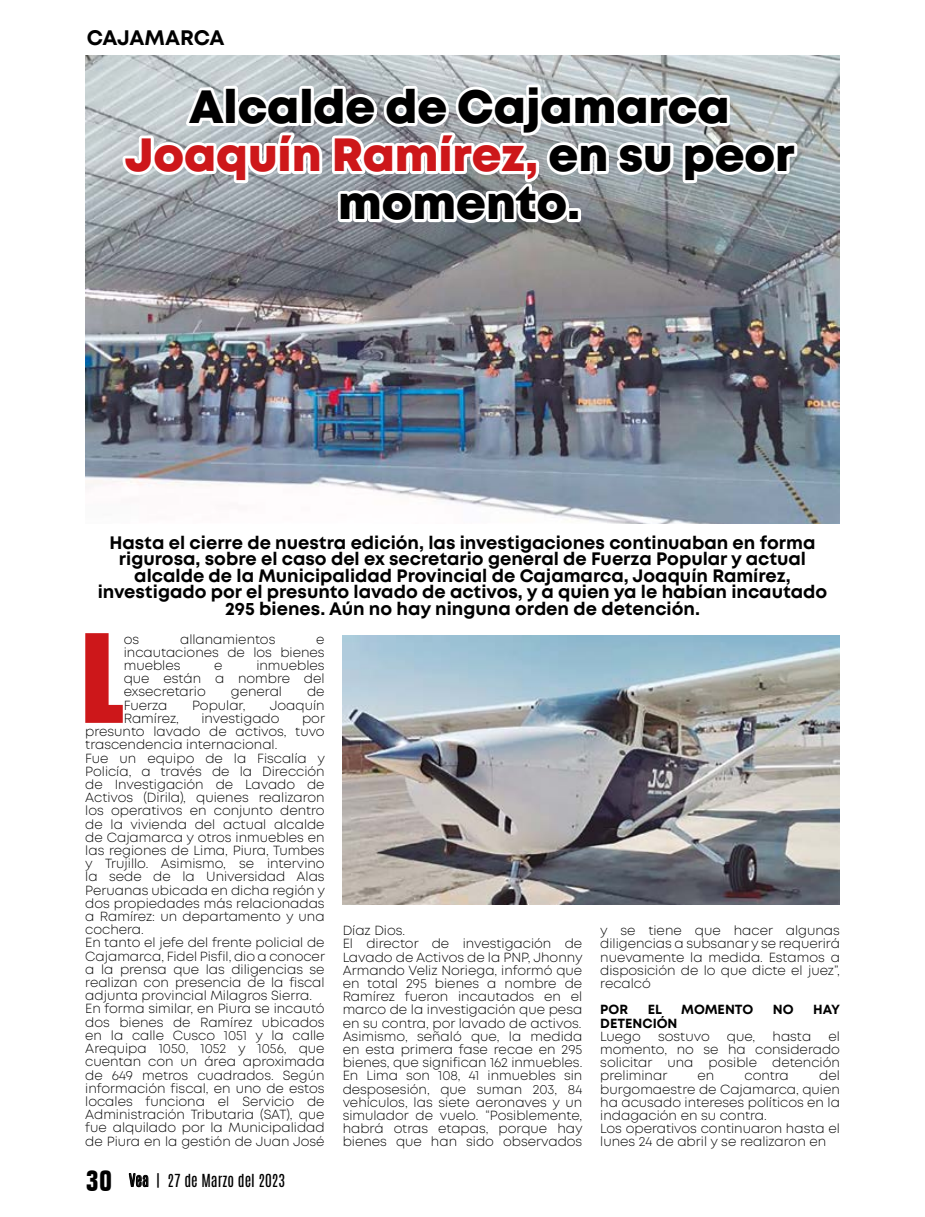
<style>
.page{position:relative;width:925px;height:1217px;background:#fff}
.page>*{position:absolute;margin:0;border:0;box-sizing:border-box;transform-origin:0 0}
.t1{font:113.4px "Impact";color:#cd171a}
.t2{font:800 46.5px/48px "Mont";color:#000;text-align:center}
.t3{font:700 condensed 30px "Folio BT";color:#000}
.t4{font:700 21px "Mont";letter-spacing:-.01em;color:#000}
.t5{font:700 18px/16.5px "Mont";color:#000;text-align:center}
.t6{font:15px "Antonio";color:#000}
.t7{font:300 13.2px/13.2px "Mont";color:#000;text-align:justify}
.t8{font:700 13.2px "Mont";color:#000}
.s1{color:#cd171a}
</style>
<div class="page">
<svg style="left:129px;top:1173px;width:20px;height:13px"></svg>
<img style="left:85px;top:55px;width:755px;height:468px">
<svg style="left:120px;top:81px;width:680px;height:146px"></svg>
<div style="left:567px;top:208px;width:14px;height:14px;border:6px solid #fff"></div>
<img style="left:343px;top:635px;width:497px;height:269px">
<p class="t4" style="left:87px;top:24px;width:139px">CAJAMARCA</p>
<p class="t2" style="left:125px;top:83px;width:671px">Alcalde de Cajamarca<br><span class="s1">Joaquín Ramírez,</span> en su peor momento.</p>
<p class="t5" style="left:98px;top:534px;width:731px">Hasta el cierre de nuestra edición, las investigaciones continuaban en forma rigurosa, sobre el caso del ex secretario general de Fuerza Popular y actual alcalde de la Municipalidad Provincial de Cajamarca, Joaquín Ramírez, investigado por el presunto lavado de activos, y a quien ya le habían incautado 295 bienes. Aún no hay ninguna orden de detención.</p>
<p class="t1" style="left:81px;top:590px;width:45px">L</p>
<p class="t7" style="left:124px;top:632px;width:17px">os</p>
<p class="t7" style="left:180px;top:632px;width:97px">allanamientos</p>
<p class="t7" style="left:124px;top:632px;width:202px;text-indent:192px">e incautaciones de los bienes muebles</p>
<p class="t7" style="left:124px;top:658px;width:202px;text-indent:133px">inmuebles que están a nombre del exsecretario</p>
<p class="t7" style="left:214px;top:658px;width:10px">e</p>
<p class="t7" style="left:231px;top:685px;width:53px">general</p>
<p class="t7" style="left:307px;top:685px;width:19px">de</p>
<p class="t7" style="left:124px;top:698px;width:45px">Fuerza</p>
<p class="t7" style="left:192px;top:698px;width:55px">Popular,</p>
<p class="t7" style="left:270px;top:698px;width:56px">Joaquín</p>
<p class="t7" style="left:124px;top:711px;width:57px">Ramírez,</p>
<p class="t7" style="left:201px;top:711px;width:80px">investigado</p>
<p class="t7" style="left:85px;top:711px;width:241px;text-indent:217px">por presunto lavado de activos, tuvo trascendencia internacional.</p>
<p class="t7" style="left:85px;top:751px;width:241px">Fue un equipo de la Fiscalía y Policía, a través de la Dirección de Investigación de Lavado de Activos (Dirila), quienes realizaron los operativos en conjunto dentro de la vivienda del actual alcalde de Cajamarca y otros inmuebles en las regiones de Lima, Piura, Tumbes y Trujillo. Asimismo, se intervino la sede de la Universidad Alas Peruanas ubicada en dicha región y dos propiedades más relacionadas a Ramírez: un departamento y una cochera.</p>
<p class="t7" style="left:85px;top:936px;width:241px">En tanto el jefe del frente policial de Cajamarca, Fidel Pisfil, dio a conocer a la prensa que las diligencias se realizan con presencia de la fiscal adjunta provincial Milagros Sierra.</p>
<p class="t7" style="left:85px;top:1002px;width:241px">En forma similar, en Piura se incautó dos bienes de Ramírez ubicados en la calle Cusco 1051 y la calle Arequipa 1050, 1052 y 1056, que cuentan con un área aproximada de 649 metros cuadrados. Según información fiscal, en uno de estos locales funciona el Servicio de Administración Tributaria (SAT), que fue alquilado por la Municipalidad de Piura en la gestión de Juan José</p>
<p class="t3" style="left:86px;top:1161px;width:28px">30</p>
<p class="t6" style="left:129px;top:1168px;width:158px">Vea | 27 de Marzo del 2023</p>
<p class="t7" style="left:343px;top:923px;width:64px">Díaz Dios.</p>
<p class="t7" style="left:343px;top:936px;width:241px">El director de investigación de Lavado de Activos de la PNP, Jhonny Armando Veliz Noriega, informó que en total 295 bienes a nombre de Ramírez fueron incautados en el marco de la investigación que pesa en su contra, por lavado de activos.</p>
<p class="t7" style="left:343px;top:1029px;width:241px">Asimismo, señaló que, la medida en esta primera fase recae en 295 bienes, que significan 162 inmuebles.<br>En Lima son 108, 41 inmuebles sin desposesión, que suman 203, 84 vehículos, las siete aeronaves y un simulador de vuelo. “Posiblemente, habrá otras etapas, porque hay bienes que han sido observados</p>
<p class="t7" style="left:600px;top:923px;width:241px">y se tiene que hacer algunas diligencias a subsanar y se requerirá nuevamente la medida. Estamos a disposición de lo que dicte el juez”, recalcó</p>
<p class="t8" style="left:600px;top:1000px;width:29px">POR</p>
<p class="t8" style="left:648px;top:1000px;width:16px">EL</p>
<p class="t8" style="left:681px;top:1000px;width:74px">MOMENTO</p>
<p class="t8" style="left:773px;top:1000px;width:22px">NO</p>
<p class="t8" style="left:813px;top:1000px;width:28px">HAY</p>
<p class="t8" style="left:600px;top:1014px;width:79px">DETENCIÓN</p>
<p class="t7" style="left:600px;top:1029px;width:42px">Luego</p>
<p class="t7" style="left:658px;top:1029px;width:53px">sostuvo</p>
<p class="t7" style="left:727px;top:1029px;width:30px">que,</p>
<p class="t7" style="left:772px;top:1029px;width:40px">hasta</p>
<p class="t7" style="left:600px;top:1029px;width:241px;text-indent:228px">el momento, no se ha considerado solicitar una posible detención preliminar</p>
<p class="t7" style="left:600px;top:1068px;width:241px;text-indent:219px">del burgomaestre de Cajamarca, quien ha acusado intereses políticos en la indagación en su contra.</p>
<p class="t7" style="left:600px;top:1121px;width:241px">Los operativos continuaron hasta el lunes 24 de abril y se realizaron en</p>
<p class="t7" style="left:697px;top:1068px;width:18px">en</p>
<p class="t7" style="left:744px;top:1068px;width:46px">contra</p>
</div>
